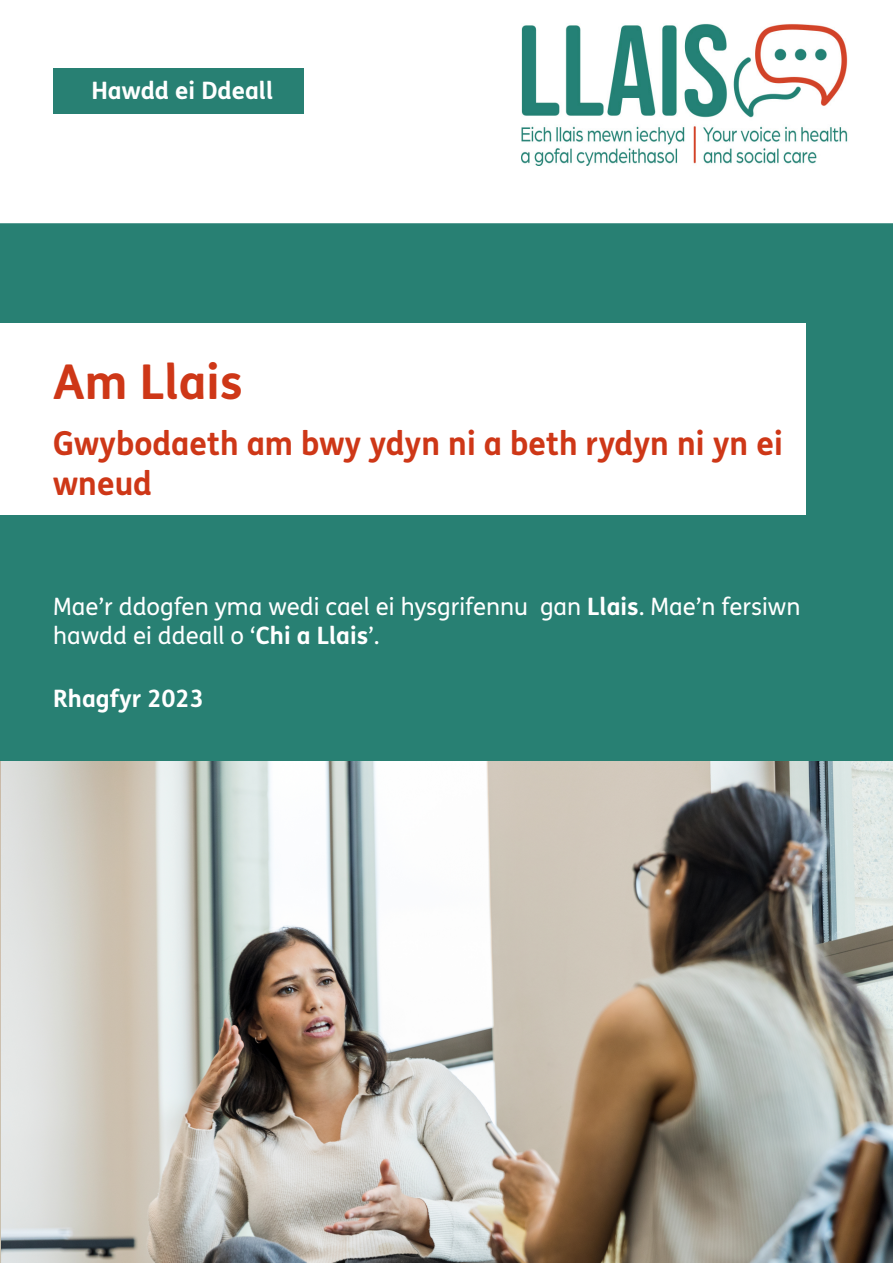
<style>
.page{position:relative;width:893px;height:1263px;background:#fff}
.page>*{position:absolute;margin:0;border:0;box-sizing:border-box;transform-origin:0 0}
.t1{font:700 48px "FS Me Pro";color:#ce3717}
.t2{font:700 33px/39.6px "FS Me Pro";color:#ce3717;scale:.96 1}
.Bodytext{font:24px/28.8px "FS Me Pro";color:#fff}
.Bodytext-2{font:700 24px "FS Me Pro";color:#fff}
.s1{font-weight:700}
</style>
<div class="page">
<div style="left:0;top:223px;width:893px;height:538px;background:#288073"></div>
<div style="left:0;top:323px;width:806px;height:191px;background:#fff"></div>
<div style="left:53px;top:68px;width:251px;height:45px;background:#288073"></div>
<img style="left:521px;top:24px;width:327px;height:142px">
<img style="left:1px;top:761px;width:892px;height:502px">
<p class="Bodytext-2" style="left:91px;top:72px;width:183px">Hawdd ei Ddeall</p>
<p class="t1" style="left:53px;top:345px;width:191px">Am Llais</p>
<p class="t2" style="left:53px;top:422px;width:762px">Gwybodaeth am bwy ydyn ni a beth rydyn ni yn ei wneud</p>
<p class="Bodytext" style="left:53px;top:592px;width:749px">Mae’r ddogfen yma wedi cael ei hysgrifennu gan <span class="s1">Llais</span>. Mae’n fersiwn hawdd ei ddeall o ‘<span class="s1">Chi a Llais</span>’.</p>
<p class="Bodytext-2" style="left:53px;top:680px;width:152px">Rhagfyr 2023</p>
</div>
